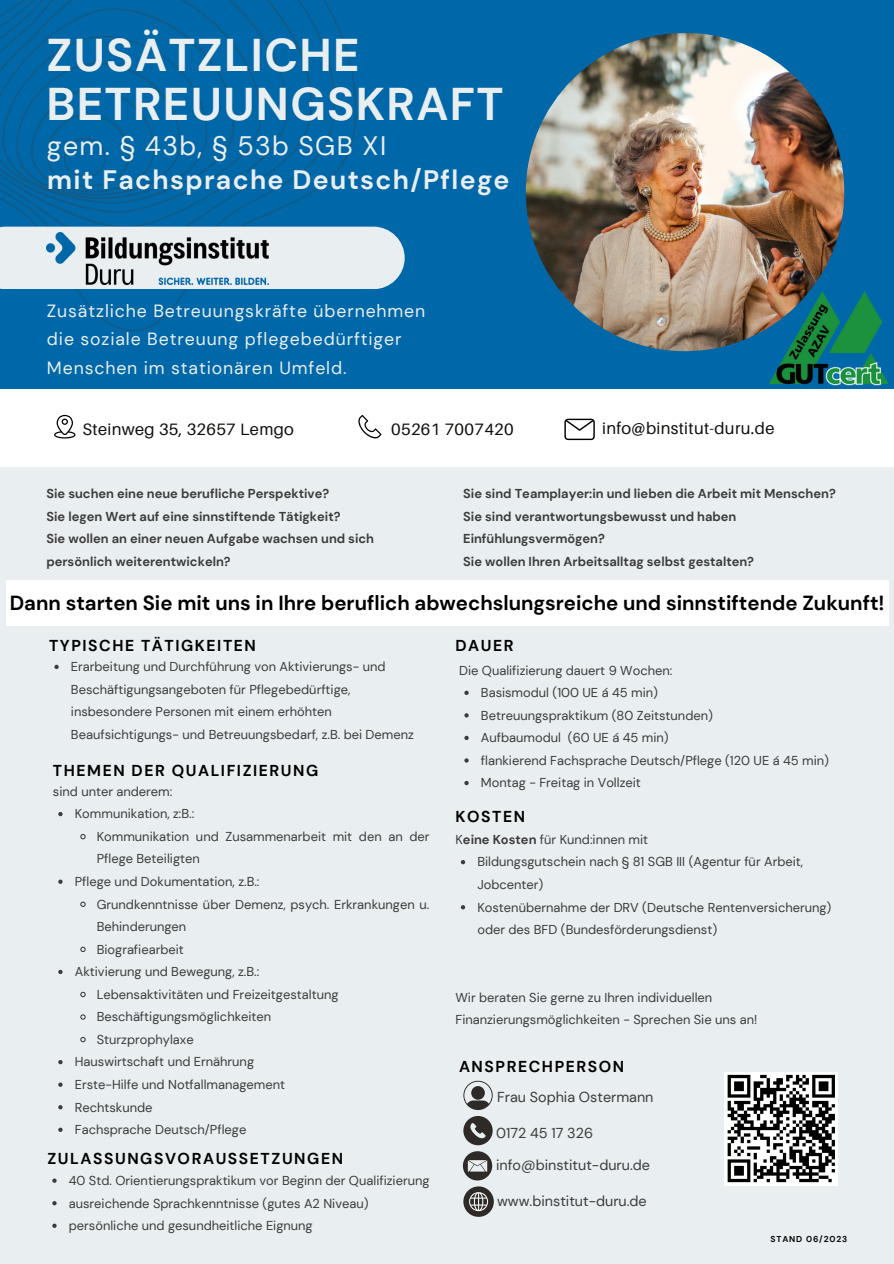
<style>
.page{position:relative;width:894px;height:1264px;background:#fff}
.page>*{position:absolute;margin:0;border:0;box-sizing:border-box;transform-origin:0 0}
.t1{font:700 45.75px "DM Sans";letter-spacing:.03em;color:#e9eef1}
.t2{font:700 26.7px "DM Sans";letter-spacing:.05em;color:#e9eef1}
.t3{font:26.7px "DM Sans";letter-spacing:.05em;color:#e9eef1}
.t4{font:700 20.4px "DM Sans";color:#000}
.t5{font:17.7px/28.2px "DM Sans";letter-spacing:.05em;color:#e9eef1}
.t6{font:16.5px "Aileron";letter-spacing:.02em;color:#100f0d}
.t7{font:700 15.75px "DM Sans";letter-spacing:.1em;color:#000}
.t8{font:14.4px "DM Sans";color:#3b3b3b}
.t9{font:12.9px/22.5px "DM Sans";color:#3b3b3b}
.t10{font:700 12.9px/22.5px "DM Sans";color:#3b3b3b}
.t11{font:700 8.55px "DM Sans";letter-spacing:.1em;color:#000}
.s1{font-weight:700}
</style>
<div class="page">
<div style="left:0;top:0;width:893px;height:1263px;background:#e9eef1"></div>
<div style="left:0;top:0;width:893px;height:427px;background:#0068a8"></div>
<svg style="left:76px;top:23px;width:280px;height:308px"></svg>
<svg style="left:315px;top:0;width:22px;height:227px"></svg>
<svg style="left:290px;top:0;width:25px;height:227px"></svg>
<svg style="left:1px;top:0;width:289px;height:227px"></svg>
<svg style="left:1px;top:0;width:263px;height:213px"></svg>
<svg style="left:0;top:8px;width:237px;height:196px"></svg>
<svg style="left:16px;top:62px;width:165px;height:134px"></svg>
<div style="left:0;top:227px;width:404px;height:62px;background:#e9eef1"></div>
<img style="left:525px;top:33px;width:319px;height:318px;border-radius:50%">
<div style="left:0;top:389px;width:893px;height:78px;background:#fff"></div>
<svg style="left:54px;top:415px;width:21px;height:23px"></svg>
<svg style="left:358px;top:415px;width:23px;height:23px"></svg>
<svg style="left:564px;top:418px;width:30px;height:22px"></svg>
<img style="left:46px;top:232px;width:222px;height:52px">
<svg style="left:463px;top:1151px;width:29px;height:29px"></svg>
<svg style="left:463px;top:1080px;width:29px;height:65px"></svg>
<div style="left:6px;top:580px;width:882px;height:45px;background:#fff"></div>
<svg style="left:52px;top:1178px;width:5px;height:4px"></svg>
<svg style="left:52px;top:1201px;width:5px;height:4px"></svg>
<svg style="left:52px;top:1223px;width:5px;height:4px"></svg>
<svg style="left:54px;top:664px;width:5px;height:5px"></svg>
<svg style="left:464px;top:690px;width:4px;height:5px"></svg>
<svg style="left:464px;top:713px;width:4px;height:4px"></svg>
<svg style="left:464px;top:735px;width:4px;height:5px"></svg>
<svg style="left:464px;top:758px;width:4px;height:4px"></svg>
<svg style="left:464px;top:781px;width:4px;height:4px"></svg>
<svg style="left:460px;top:860px;width:5px;height:4px"></svg>
<svg style="left:460px;top:905px;width:5px;height:4px"></svg>
<svg style="left:58px;top:812px;width:5px;height:4px"></svg>
<svg style="left:80px;top:834px;width:6px;height:6px"></svg>
<svg style="left:58px;top:879px;width:5px;height:4px"></svg>
<svg style="left:80px;top:901px;width:6px;height:6px"></svg>
<svg style="left:80px;top:946px;width:6px;height:6px"></svg>
<svg style="left:58px;top:969px;width:5px;height:5px"></svg>
<svg style="left:80px;top:991px;width:6px;height:6px"></svg>
<svg style="left:80px;top:1014px;width:6px;height:6px"></svg>
<svg style="left:80px;top:1037px;width:6px;height:6px"></svg>
<svg style="left:58px;top:1060px;width:5px;height:4px"></svg>
<svg style="left:58px;top:1082px;width:5px;height:4px"></svg>
<svg style="left:58px;top:1105px;width:5px;height:4px"></svg>
<svg style="left:58px;top:1127px;width:5px;height:4px"></svg>
<div style="left:724px;top:1071px;width:113px;height:114px;background:#fff"></div>
<svg style="left:727px;top:1074px;width:108px;height:109px"></svg>
<svg style="left:463px;top:1186px;width:30px;height:30px"></svg>
<img style="left:754px;top:285px;width:135px;height:101px">
<p class="t1" style="left:46px;top:25px;width:315px">ZUSÄTZLICHE</p>
<p class="t1" style="left:46px;top:75px;width:458px">BETREUUNGSKRAFT</p>
<p class="t3" style="left:47px;top:129px;width:340px">gem. § 43b, § 53b SGB XI</p>
<p class="t2" style="left:47px;top:163px;width:463px">mit Fachsprache Deutsch/Pflege</p>
<p class="t5" style="left:47px;top:297px;width:380px">Zusätzliche Betreuungskräfte übernehmen die soziale Betreuung pflegebedürftiger<br>Menschen im stationären Umfeld.</p>
<p class="t6" style="left:83px;top:418px;width:213px">Steinweg 35, 32657 Lemgo</p>
<p class="t6" style="left:602px;top:418px;width:174px">info@binstitut-duru.de</p>
<p class="t6" style="left:391px;top:418px;width:124px">05261 7007420</p>
<p class="t10" style="left:46px;top:482px;width:284px">Sie suchen eine neue berufliche Perspektive?</p>
<p class="t10" style="left:46px;top:505px;width:295px">Sie legen Wert auf eine sinnstiftende Tätigkeit?</p>
<p class="t10" style="left:46px;top:527px;width:329px">Sie wollen an einer neuen Aufgabe wachsen und sich persönlich weiterentwickeln?</p>
<p class="t10" style="left:463px;top:482px;width:374px">Sie sind Teamplayer:in und lieben die Arbeit mit Menschen?</p>
<p class="t10" style="left:463px;top:505px;width:275px">Sie sind verantwortungsbewusst und haben<br>Einfühlungsvermögen?</p>
<p class="t10" style="left:463px;top:550px;width:292px">Sie wollen Ihren Arbeitsalltag selbst gestalten?</p>
<p class="t4" style="left:10px;top:589px;width:876px">Dann starten Sie mit uns in Ihre beruflich abwechslungsreiche und sinnstiftende Zukunft!</p>
<p class="t7" style="left:49px;top:635px;width:208px">TYPISCHE TÄTIGKEITEN</p>
<p class="t9" style="left:71px;top:655px;width:344px">Erarbeitung und Durchführung von Aktivierungs- und Beschäftigungsangeboten für Pflegebedürftige, insbesondere Personen mit einem erhöhten Beaufsichtigungs- und Betreuungsbedarf, z.B. bei Demenz</p>
<p class="t7" style="left:53px;top:760px;width:267px">THEMEN DER QUALIFIZIERUNG</p>
<p class="t9" style="left:75px;top:802px;width:121px">Kommunikation, z:B.:</p>
<p class="t9" style="left:97px;top:825px;width:334px">Kommunikation und Zusammenarbeit mit den an der<br>Pflege Beteiligten</p>
<p class="t9" style="left:75px;top:870px;width:186px">Pflege und Dokumentation, z.B.:</p>
<p class="t9" style="left:97px;top:892px;width:334px">Grundkenntnisse über Demenz, psych. Erkrankungen u.<br>Behinderungen</p>
<p class="t9" style="left:97px;top:938px;width:89px">Biografiearbeit</p>
<p class="t9" style="left:75px;top:960px;width:186px">Aktivierung und Bewegung, z.B.:</p>
<p class="t9" style="left:97px;top:983px;width:243px">Lebensaktivitäten und Freizeitgestaltung</p>
<p class="t9" style="left:97px;top:1005px;width:176px">Beschäftigungsmöglichkeiten</p>
<p class="t9" style="left:97px;top:1028px;width:98px">Sturzprophylaxe</p>
<p class="t9" style="left:75px;top:1050px;width:181px">Hauswirtschaft und Ernährung</p>
<p class="t9" style="left:75px;top:1073px;width:212px">Erste-Hilfe und Notfallmanagement</p>
<p class="t9" style="left:75px;top:1095px;width:79px">Rechtskunde</p>
<p class="t9" style="left:75px;top:1118px;width:173px">Fachsprache Deutsch/Pflege</p>
<p class="t9" style="left:53px;top:780px;width:121px">sind unter anderem:</p>
<p class="t7" style="left:47px;top:1148px;width:297px">ZULASSUNGSVORAUSSETZUNGEN</p>
<p class="t9" style="left:69px;top:1169px;width:362px">40 Std. Orientierungspraktikum vor Beginn der Qualifizierung</p>
<p class="t9" style="left:69px;top:1191px;width:301px">ausreichende Sprachkenntnisse (gutes A2 Niveau)</p>
<p class="t9" style="left:69px;top:1214px;width:245px">persönliche und gesundheitliche Eignung</p>
<p class="t7" style="left:455px;top:635px;width:60px">DAUER</p>
<p class="t9" style="left:481px;top:681px;width:178px">Basismodul (100 UE á 45 min)</p>
<p class="t9" style="left:481px;top:704px;width:233px">Betreuungspraktikum (80 Zeitstunden)</p>
<p class="t9" style="left:481px;top:726px;width:189px">Aufbaumodul (60 UE á 45 min)</p>
<p class="t9" style="left:481px;top:749px;width:349px">flankierend Fachsprache Deutsch/Pflege (120 UE á 45 min)</p>
<p class="t9" style="left:481px;top:771px;width:161px">Montag - Freitag in Vollzeit</p>
<p class="t9" style="left:459px;top:659px;width:215px">Die Qualifizierung dauert 9 Wochen:</p>
<p class="t7" style="left:455px;top:806px;width:71px">KOSTEN</p>
<p class="t9" style="left:477px;top:850px;width:327px">Bildungsgutschein nach § 81 SGB III (Agentur für Arbeit,<br>Jobcenter)</p>
<p class="t9" style="left:477px;top:895px;width:355px">Kostenübernahme der DRV (Deutsche Rentenversicherung) oder des BFD (Bundesförderungsdienst)</p>
<p class="t9" style="left:455px;top:828px;width:194px">K<span class="s1">eine Kosten</span> für Kund:innen mit</p>
<p class="t9" style="left:455px;top:986px;width:303px">Wir beraten Sie gerne zu Ihren individuellen<br>Finanzierungsmöglichkeiten - Sprechen Sie uns an!</p>
<p class="t7" style="left:459px;top:1056px;width:167px">ANSPRECHPERSON</p>
<p class="t8" style="left:497px;top:1087px;width:158px">Frau Sophia Ostermann</p>
<p class="t8" style="left:496px;top:1123px;width:98px">0172 45 17 326</p>
<p class="t8" style="left:496px;top:1155px;width:155px">info@binstitut-duru.de</p>
<p class="t8" style="left:497px;top:1191px;width:151px">www.binstitut-duru.de</p>
<p class="t11" style="left:770px;top:1233px;width:78px">STAND 06/2023</p>
</div>
